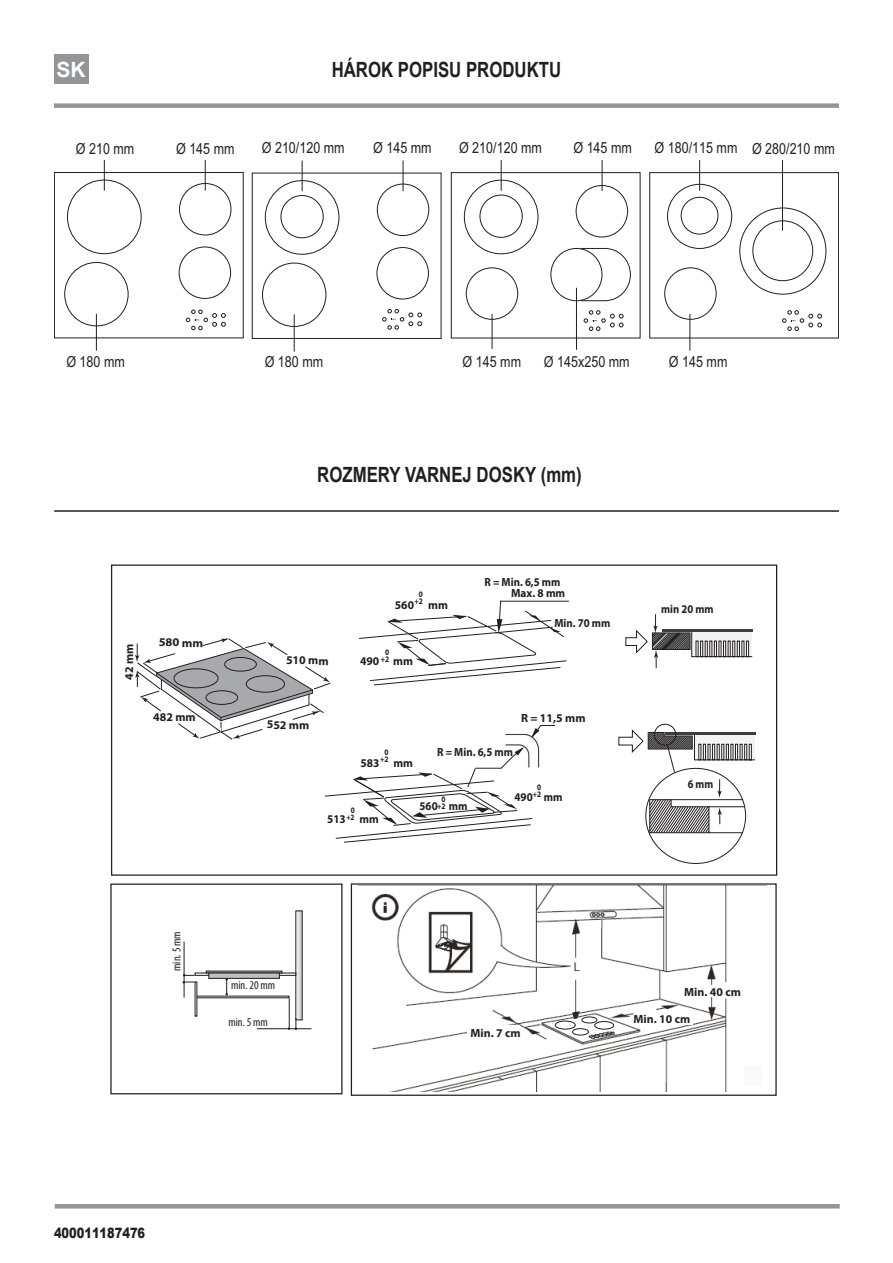
<style>
.page{position:relative;width:893px;height:1263px;background:#fff}
.page>*{position:absolute;margin:0;border:0;box-sizing:border-box;transform-origin:0 0}
.t1{font:700 21px "Arial";color:#231f20;scale:.8 1}
.t2{font:700 21px "Arial";color:#fff}
.t3{font:15.3px "Arial Narrow";color:#231f20}
.t4{font:900 14.25px "Arial";color:#231f20;scale:.8 1}
.t5{font:700 11.85px "Myriad Pro";color:#231f20}
.t6{font:700 11.85px/10.6px "Myriad Pro";color:#231f20;scale:.91 1}
.t7{font:condensed 11.85px "Myriad Pro";color:#231f20}
.t8{font:700 11.85px "Myriad Pro";color:#231f20;scale:.92 1}
.t9{font:700 11.85px "Myriad Pro";color:#231f20;scale:.89 1}
.t10{font:700 11.85px "Myriad Pro";color:#231f20;scale:.95 1}
.t11{font:700 11.85px "Myriad Pro";color:#231f20;scale:.96 1}
.t12{font:700 11.85px "Myriad Pro";color:#231f20;scale:1.05 1}
.t13{font:700 11.85px "Myriad Pro";color:#231f20;scale:.87 1}
.t14{font:700 8.4px/7.4px "Myriad Pro";color:#231f20;text-align:center;scale:.86 1}
.t15{font:700 8.25px "Myriad Pro";color:#231f20;scale:.86 1}
</style>
<div class="page">
<div style="left:54px;top:103px;width:785px;height:5px;background:#939598"></div>
<div style="left:54px;top:54px;width:34px;height:30px;background:#939598"></div>
<svg style="left:64px;top:179px;width:78px;height:148px"></svg>
<div style="left:54px;top:172px;width:190px;height:166px;border:1px solid #231f20"></div>
<hr style="left:205px;top:160px;width:1px;height:31px;background:#231f20">
<hr style="left:104px;top:160px;width:1px;height:31px;background:#231f20">
<hr style="left:96px;top:314px;width:1px;height:37px;background:#231f20">
<hr style="left:403px;top:160px;width:1px;height:31px;background:#231f20">
<hr style="left:302px;top:161px;width:1px;height:30px;background:#231f20">
<hr style="left:294px;top:314px;width:1px;height:38px;background:#231f20">
<svg style="left:450px;top:172px;width:191px;height:167px"></svg>
<hr style="left:602px;top:160px;width:1px;height:31px;background:#231f20">
<hr style="left:501px;top:160px;width:1px;height:31px;background:#231f20">
<hr style="left:492px;top:314px;width:1px;height:35px;background:#231f20">
<svg style="left:479px;top:185px;width:149px;height:53px"></svg>
<svg style="left:178px;top:172px;width:264px;height:167px"></svg>
<svg style="left:584px;top:311px;width:39px;height:20px"></svg>
<hr style="left:782px;top:160px;width:1px;height:71px;background:#231f20">
<hr style="left:699px;top:160px;width:1px;height:31px;background:#231f20">
<hr style="left:690px;top:314px;width:1px;height:37px;background:#231f20">
<svg style="left:649px;top:172px;width:190px;height:167px"></svg>
<hr style="left:576px;top:288px;width:1px;height:62px;background:#231f20">
<hr style="left:54px;top:510px;width:785px;height:2px;background:#231f20">
<div style="left:351px;top:883px;width:426px;height:213px;border:1px solid #231f20"></div>
<img style="left:359px;top:885px;width:407px;height:206px">
<div style="left:673px;top:985px;width:78px;height:11px;background:#fff"></div>
<div style="left:636px;top:1011px;width:57px;height:14px;background:#fff"></div>
<div style="left:467px;top:1025px;width:53px;height:12px;background:#fff"></div>
<div style="left:745px;top:1065px;width:18px;height:20px;background:#f9fafa"></div>
<svg style="left:550px;top:1015px;width:77px;height:22px"></svg>
<div style="left:582px;top:1017px;width:15px;height:6px;background:#fff;border-radius:50%"></div>
<div style="left:582px;top:1017px;width:15px;height:6px;border:1px solid #231f20;border-radius:50%"></div>
<div style="left:572px;top:1029px;width:16px;height:6px;background:#fff;border-radius:50%"></div>
<div style="left:572px;top:1028px;width:17px;height:7px;border:1px solid #231f20;border-radius:50%"></div>
<div style="left:555px;top:1021px;width:20px;height:8px;background:#fff;border-radius:50%"></div>
<div style="left:555px;top:1021px;width:20px;height:8px;border:1px solid #231f20;border-radius:50%"></div>
<div style="left:595px;top:1021px;width:19px;height:8px;background:#fff;border-radius:50%"></div>
<div style="left:594px;top:1021px;width:20px;height:8px;border:1px solid #231f20;border-radius:50%"></div>
<svg style="left:649px;top:799px;width:61px;height:34px;background:#969595"></svg>
<svg style="left:717px;top:779px;width:5px;height:19px"></svg>
<svg style="left:718px;top:808px;width:4px;height:16px"></svg>
<svg style="left:626px;top:614px;width:127px;height:54px"></svg>
<div style="left:110px;top:883px;width:232px;height:211px;border:1px solid #231f20"></div>
<div style="left:654px;top:724px;width:22px;height:21px;border:1px solid #231f20;border-radius:50%"></div>
<svg style="left:619px;top:730px;width:136px;height:43px"></svg>
<hr style="left:709px;top:832px;width:33px;height:1px;background:#231f20">
<hr style="left:708px;top:806px;width:37px;height:1px;background:#231f20">
<hr style="left:671px;top:799px;width:72px;height:1px;background:#231f20">
<svg style="left:135px;top:601px;width:434px;height:242px"></svg>
<svg style="left:299px;top:911px;width:3px;height:108px"></svg>
<div style="left:206px;top:971px;width:76px;height:2px;border:1px solid #201d1e"></div>
<div style="left:209px;top:973px;width:70px;height:5px;background:#bec1c2"></div>
<hr style="left:184px;top:941px;width:1px;height:57px;background:#201d1e">
<hr style="left:257px;top:1028px;width:55px;height:1px;background:#201d1e">
<hr style="left:289px;top:998px;width:1px;height:30px;background:#201d1e">
<svg style="left:288px;top:1018px;width:9px;height:12px"></svg>
<svg style="left:225px;top:978px;width:3px;height:17px"></svg>
<svg style="left:183px;top:974px;width:12px;height:9px"></svg>
<hr style="left:55px;top:1204px;width:785px;height:4px;background:#939598">
<h1 class="t2" style="left:56px;top:55px;width:31px">SK</h1>
<h1 class="t1" style="left:332px;top:56px;width:289px">HÁROK POPISU PRODUKTU</h1>
<p class="t3" style="left:76px;top:137px;width:60px">Ø 210 mm</p>
<p class="t3" style="left:176px;top:138px;width:60px">Ø 145 mm</p>
<p class="t3" style="left:262px;top:137px;width:84px">Ø 210/120 mm</p>
<p class="t3" style="left:373px;top:137px;width:60px">Ø 145 mm</p>
<p class="t3" style="left:459px;top:137px;width:84px">Ø 210/120 mm</p>
<p class="t3" style="left:573px;top:137px;width:60px">Ø 145 mm</p>
<p class="t3" style="left:654px;top:137px;width:182px">Ø 180/115 mm Ø 280/210 mm</p>
<p class="t3" style="left:66px;top:350px;width:60px">Ø 180 mm</p>
<p class="t3" style="left:265px;top:350px;width:60px">Ø 180 mm</p>
<p class="t3" style="left:463px;top:350px;width:60px">Ø 145 mm</p>
<p class="t3" style="left:544px;top:350px;width:87px">Ø 145x250 mm</p>
<p class="t3" style="left:669px;top:350px;width:60px">Ø 145 mm</p>
<p class="t5" style="left:122px;top:680px;width:37px;rotate:-90deg">42 mm</p>
<p class="t12" style="left:159px;top:634px;width:44px;rotate:1deg">580 mm</p>
<p class="t5" style="left:153px;top:709px;width:44px">482 mm</p>
<h1 class="t1" style="left:317px;top:460px;width:332px">ROZMERY VARNEJ DOSKY (mm)</h1>
<p class="t5" style="left:286px;top:652px;width:44px;rotate:1deg">510 mm</p>
<p class="t5" style="left:267px;top:717px;width:44px;rotate:1deg">552 mm</p>
<p class="t14" style="left:414px;top:590px;width:11px">0 +2</p>
<p class="t5" style="left:395px;top:597px;width:55px">560 mm</p>
<p class="t14" style="left:381px;top:648px;width:11px">0 +2</p>
<p class="t5" style="left:360px;top:653px;width:55px">490 mm</p>
<p class="t6" style="left:511px;top:576px;width:61px;text-indent:-27px">R = Min. 6,5 mm<br>Max. 8 mm</p>
<p class="t6" style="left:554px;top:617px;width:63px">Min. 70 mm</p>
<p class="t5" style="left:521px;top:710px;width:66px">R = 11,5 mm</p>
<p class="t14" style="left:380px;top:748px;width:11px">0 +2</p>
<p class="t11" style="left:361px;top:755px;width:56px">583 mm</p>
<p class="t6" style="left:437px;top:746px;width:85px">R = Min. 6,5 mm</p>
<p class="t14" style="left:351px;top:806px;width:6px">0</p>
<p class="t15" style="left:346px;top:812px;width:11px">+2</p>
<p class="t10" style="left:327px;top:811px;width:56px">513 mm</p>
<p class="t14" style="left:437px;top:795px;width:11px">0 +2</p>
<p class="t8" style="left:420px;top:798px;width:54px">560 mm</p>
<p class="t14" style="left:533px;top:783px;width:11px">0 +2</p>
<p class="t8" style="left:515px;top:789px;width:54px">490 mm</p>
<p class="t9" style="left:661px;top:601px;width:60px">min 20 mm</p>
<p class="t13" style="left:688px;top:776px;width:31px">6 mm</p>
<p class="t7" style="left:169px;top:971px;width:41px;rotate:-90deg">min. 5 mm</p>
<p class="t4" style="left:54px;top:1223px;width:116px">400011187476</p>
<p class="t7" style="left:231px;top:978px;width:46px">min. 20 mm</p>
<p class="t7" style="left:228px;top:1015px;width:41px">min. 5 mm</p>
<p class="t5" style="left:470px;top:1025px;width:52px">Min. 7 cm</p>
<p class="t5" style="left:684px;top:984px;width:58px">Min. 40 cm</p>
<p class="t5" style="left:634px;top:1011px;width:58px">Min. 10 cm</p>
</div>
